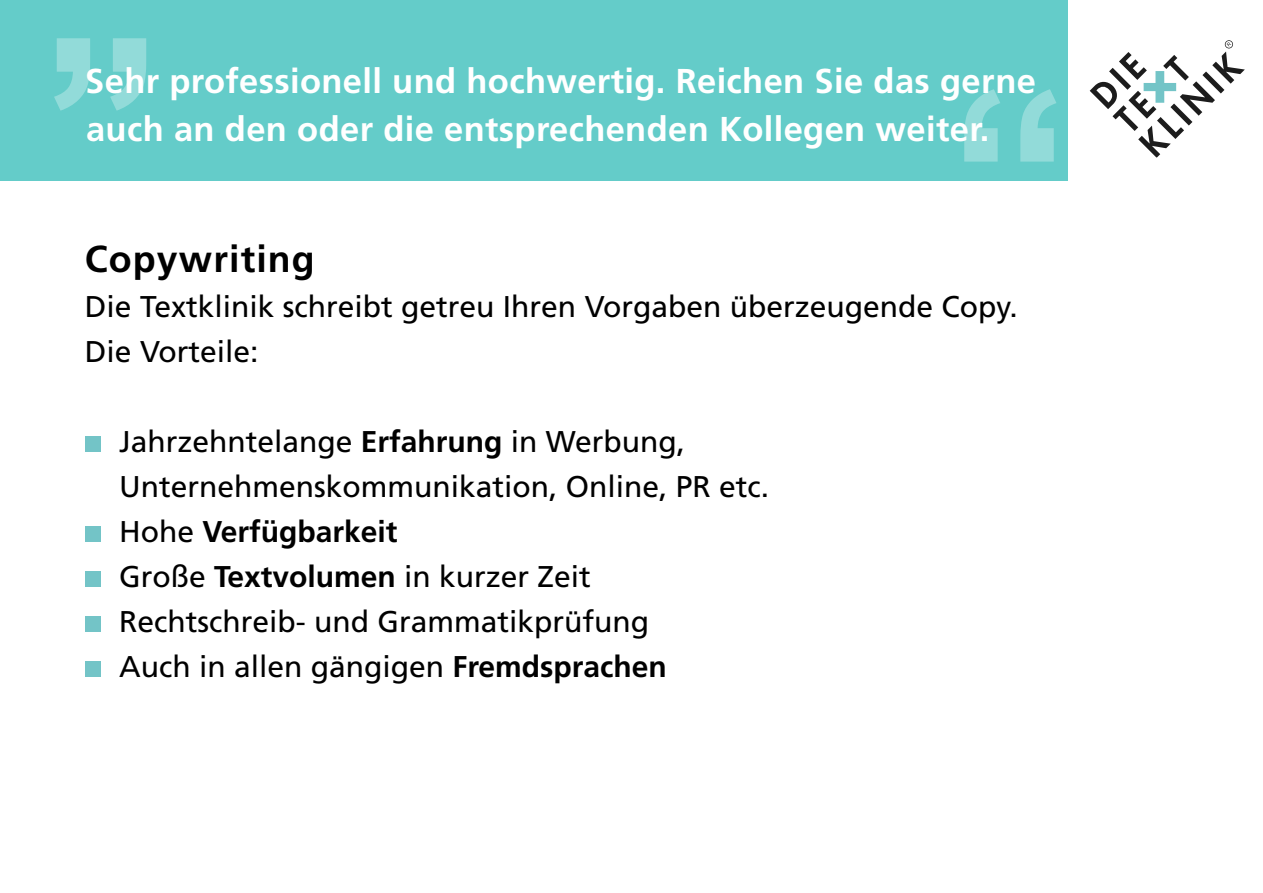
<style>
.page{position:relative;width:1263px;height:893px;background:#fff}
.page>*{position:absolute;margin:0;border:0;box-sizing:border-box;transform-origin:0 0}
.t1{font:700 37.5px "Frutiger";letter-spacing:.03em;color:#000}
.t2{font:700 34.5px/48px "Frutiger";letter-spacing:.01em;color:#fff}
.t3{font:30px/45px "Frutiger";color:#000}
.s1{font-weight:700}
</style>
<div class="page">
<div style="left:0;top:0;width:1067px;height:181px;background:#64ccc9"></div>
<div style="left:85px;top:436px;width:16px;height:16px;background:#73c4c7"></div>
<div style="left:85px;top:526px;width:16px;height:16px;background:#73c4c7"></div>
<div style="left:85px;top:571px;width:16px;height:16px;background:#73c4c7"></div>
<div style="left:85px;top:616px;width:16px;height:16px;background:#73c4c7"></div>
<div style="left:85px;top:661px;width:16px;height:16px;background:#73c4c7"></div>
<svg style="left:1090px;top:40px;width:155px;height:117px"></svg>
<svg style="left:54px;top:38px;width:92px;height:73px"></svg>
<svg style="left:964px;top:89px;width:92px;height:73px"></svg>
<p class="t2" style="left:85px;top:56px;width:952px">Sehr professionell und hochwertig. Reichen Sie das gerne auch an den oder die entsprechenden Kollegen weiter.</p>
<p class="t1" style="left:85px;top:236px;width:232px">Copywriting</p>
<p class="t3" style="left:85px;top:283px;width:934px">Die Textklinik schreibt getreu Ihren Vorgaben überzeugende Copy.<br>Die Vorteile:</p>
<p class="t3" style="left:119px;top:418px;width:652px">Jahrzehntelange <span class="s1">Erfahrung</span> in Werbung, Unternehmenskommunikation, Online, PR etc.<br>Hohe <span class="s1">Verfügbarkeit<br></span>Große <span class="s1">Textvolumen</span> in kurzer Zeit Rechtschreib- und Grammatikprüfung<br>Auch in allen gängigen <span class="s1">Fremdsprachen</span></p>
</div>
